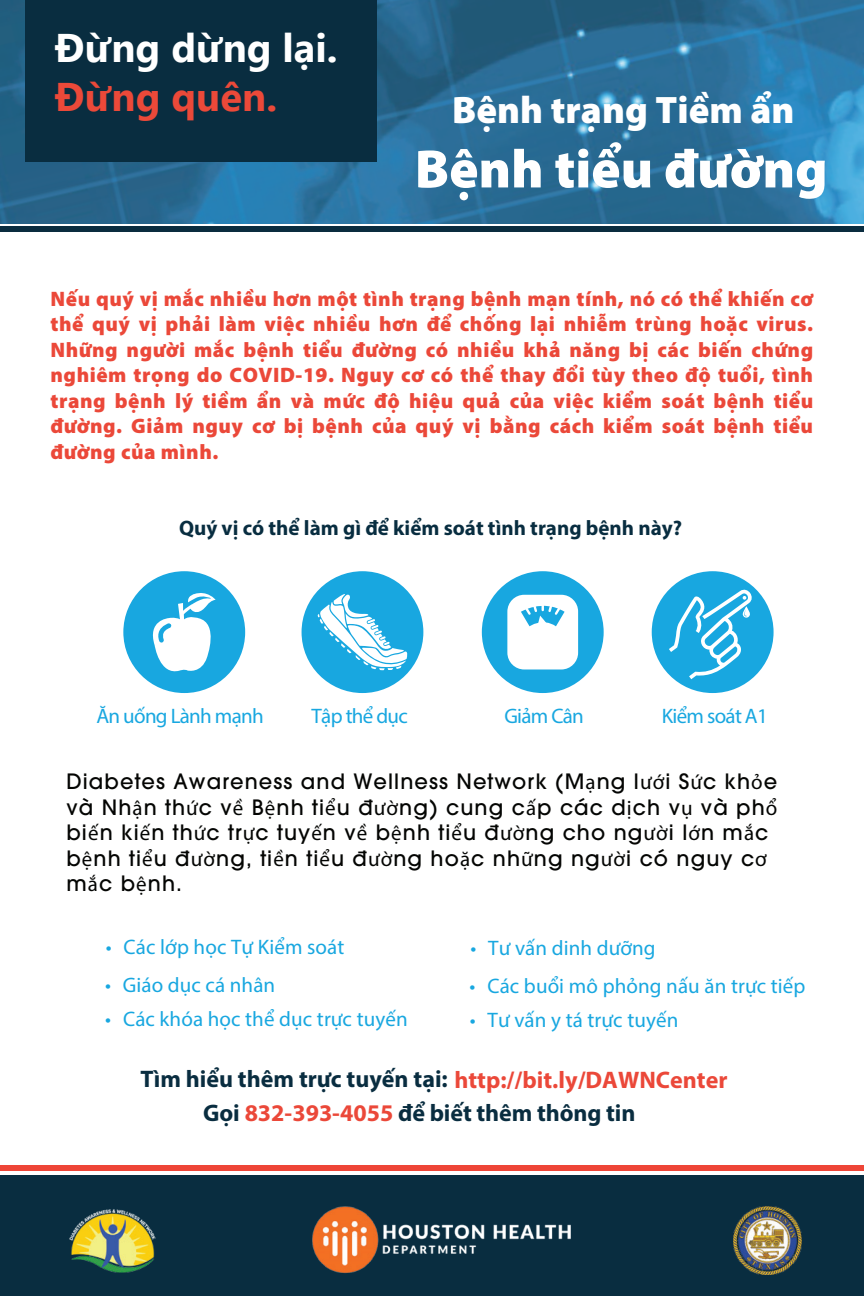
<style>
.page{position:relative;width:864px;height:1296px;background:#fff}
.page>*{position:absolute;margin:0;border:0;box-sizing:border-box;transform-origin:0 0}
.t1{font:900 54.3px "Myriad Pro";color:#fff}
.t2{font:700 39.9px "Leelawadee UI";color:#fff}
.t3{font:700 39.9px "Leelawadee UI";color:#eb4939}
.t4{font:900 38.4px "Myriad Pro";color:#fff}
.t5{font:700 24px/34.2px "Myriad Pro";color:#092d40}
.t6{font:900 21px/25.5px "Myriad Pro";letter-spacing:.025em;color:#eb4839;text-align:justify}
.t7{font:500 21px/25.5px "ITC Avant Garde Pro";letter-spacing:.05em;color:#040503}
.t8{font:21px "Myriad Pro";letter-spacing:.005em;color:#18a7e0}
.t9{font:700 21px "Myriad Pro";color:#082d40}
.t10{font:21px "Myriad Pro";letter-spacing:-.035em;color:#18a7e0}
.s1{font-family:"Myriad Pro";font-weight:400}
.s2{color:#eb4839}
</style>
<div class="page">
<img style="left:0;top:0;width:864px;height:224px">
<div style="left:0;top:227px;width:864px;height:5px;background:#0a2c3f"></div>
<div style="left:123px;top:571px;width:122px;height:122px;background:#18a7e0;border-radius:50%"></div>
<svg style="left:152px;top:593px;width:64px;height:79px"></svg>
<div style="left:302px;top:571px;width:121px;height:122px;background:#18a7e0;border-radius:50%"></div>
<svg style="left:318px;top:594px;width:89px;height:76px"></svg>
<div style="left:482px;top:571px;width:122px;height:122px;background:#18a7e0;border-radius:50%"></div>
<svg style="left:507px;top:594px;width:71px;height:75px;background:#dbf1fa"></svg>
<div style="left:652px;top:571px;width:122px;height:122px;background:#18a7e0;border-radius:50%"></div>
<svg style="left:669px;top:588px;width:84px;height:91px"></svg>
<div style="left:0;top:1175px;width:864px;height:121px;background:#092d40"></div>
<div style="left:0;top:1165px;width:864px;height:5px;background:#ee4537"></div>
<img style="left:312px;top:1206px;width:259px;height:67px">
<img style="left:733px;top:1206px;width:69px;height:69px">
<img style="left:69px;top:1209px;width:87px;height:63px">
<div style="left:26px;top:0;width:351px;height:162px;background:#092d40"></div>
<h2 class="t2" style="left:55px;top:19px;width:284px">Đừng dừng lại.</h2>
<h2 class="t3" style="left:55px;top:68px;width:223px">Đừng quên.</h2>
<h3 class="t4" style="left:452px;top:85px;width:344px">Bệnh trạng Tiềm ẩn</h3>
<h1 class="t1" style="left:415px;top:133px;width:414px">Bệnh tiểu đường</h1>
<p class="t6" style="left:51px;top:285px;width:764px">Nếu quý vị mắc nhiều hơn một tình trạng bệnh mạn tính, nó có thể khiến cơ thể quý vị phải làm việc nhiều hơn để chống lại nhiễm trùng hoặc virus.<br>Những người mắc bệnh tiểu đường có nhiều khả năng bị các biến chứng nghiêm trọng do COVID-19. Nguy cơ có thể thay đổi tùy theo độ tuổi, tình trạng bệnh lý tiềm ẩn và mức độ hiệu quả của việc kiểm soát bệnh tiểu đường. Giảm nguy cơ bị bệnh của quý vị bằng cách kiểm soát bệnh tiểu đường của mình.</p>
<p class="t9" style="left:179px;top:514px;width:505px">Quý vị có thể làm gì để kiểm soát tình trạng bệnh này?</p>
<p class="t10" style="left:97px;top:703px;width:169px">Ăn uống Lành mạnh</p>
<p class="t10" style="left:312px;top:703px;width:98px">Tập thể dục</p>
<p class="t8" style="left:504px;top:703px;width:81px">Giảm Cân</p>
<p class="t10" style="left:662px;top:703px;width:107px">Kiểm soát A1</p>
<p class="t7" style="left:66px;top:769px;width:713px">Diabetes Awareness and Wellness Network (M<span class="s1">ạ</span>ng l<span class="s1">ướ</span>i S<span class="s1">ứ</span>c kh<span class="s1">ỏ</span>e và Nh<span class="s1">ậ</span>n th<span class="s1">ứ</span>c v<span class="s1">ề</span> B<span class="s1">ệ</span>nh ti<span class="s1">ể</span>u đ<span class="s1">ườ</span>ng) cung c<span class="s1">ấ</span>p các d<span class="s1">ị</span>ch v<span class="s1">ụ</span> và ph<span class="s1">ổ </span>bi<span class="s1">ế</span>n ki<span class="s1">ế</span>n th<span class="s1">ứ</span>c tr<span class="s1">ự</span>c tuy<span class="s1">ế</span>n v<span class="s1">ề</span> b<span class="s1">ệ</span>nh ti<span class="s1">ể</span>u đ<span class="s1">ườ</span>ng cho ng<span class="s1">ườ</span>i l<span class="s1">ớ</span>n m<span class="s1">ắ</span>c b<span class="s1">ệ</span>nh ti<span class="s1">ể</span>u đ<span class="s1">ườ</span>ng, ti<span class="s1">ề</span>n ti<span class="s1">ể</span>u đ<span class="s1">ườ</span>ng ho<span class="s1">ặ</span>c nh<span class="s1">ữ</span>ng ng<span class="s1">ườ</span>i có nguy c<span class="s1">ơ </span>m<span class="s1">ắ</span>c b<span class="s1">ệ</span>nh.</p>
<p class="t8" style="left:106px;top:934px;width:240px">• Các lớp học Tự Kiểm soát</p>
<p class="t8" style="left:105px;top:972px;width:172px">• Giáo dục cá nhân</p>
<p class="t8" style="left:105px;top:1006px;width:304px">• Các khóa học thể dục trực tuyến</p>
<p class="t8" style="left:471px;top:935px;width:187px">• Tư vấn dinh dưỡng</p>
<p class="t8" style="left:470px;top:973px;width:337px">• Các buổi mô phỏng nấu ăn trực tiếp</p>
<p class="t8" style="left:470px;top:1007px;width:210px">• Tư vấn y tá trực tuyến</p>
<p class="t5" style="left:203px;top:1061px;width:526px;text-indent:-62px">Tìm hiểu thêm trực tuyến tại: <span class="s2">http://bit.ly/DAWNCenter<br></span>Gọi <span class="s2">832-393-4055</span> để biết thêm thông tin</p>
</div>
